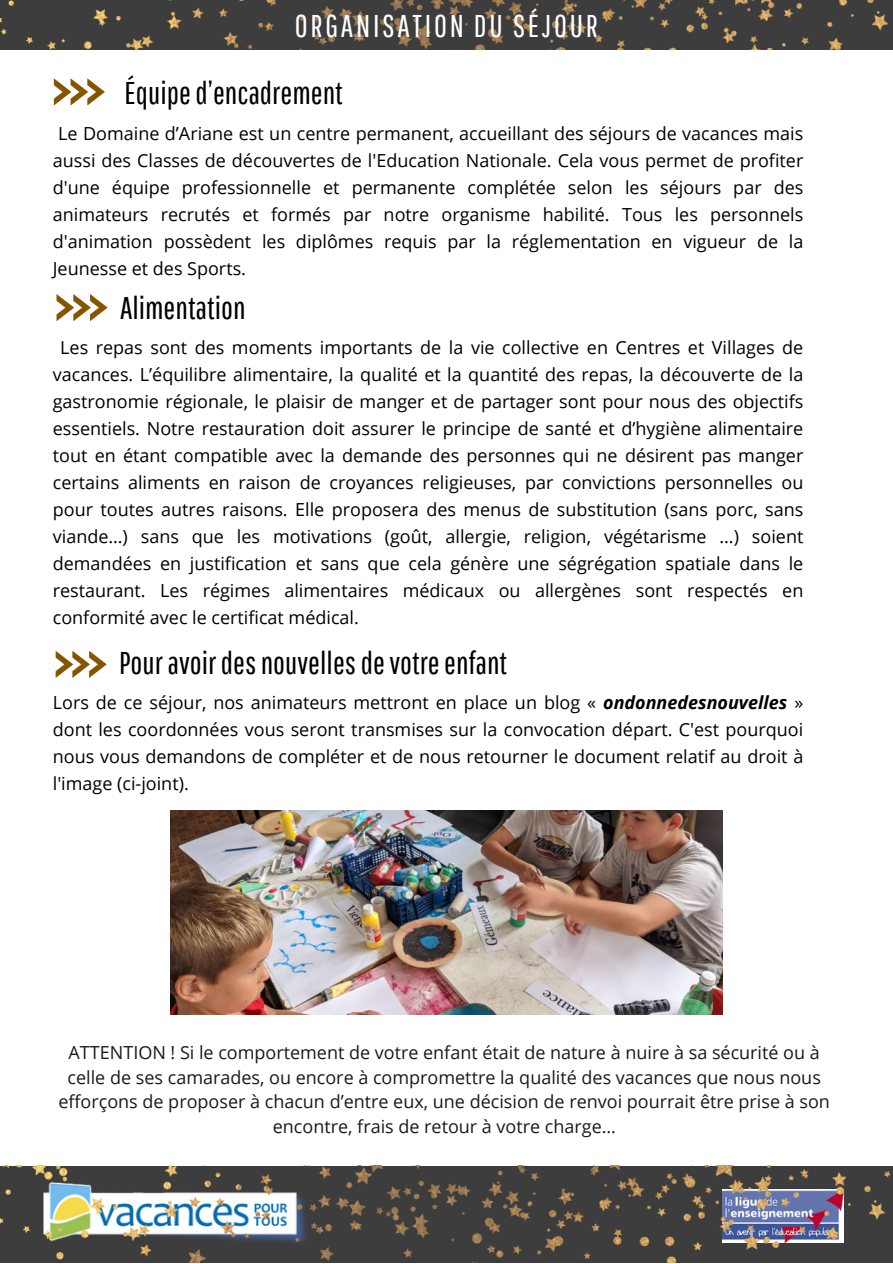
<style>
.page{position:relative;width:893px;height:1264px;background:#fff}
.page>*{position:absolute;margin:0;border:0;box-sizing:border-box;transform-origin:0 0}
.t1{font:31.5px "Pathway Gothic One";color:#000}
.t2{font:31.5px "Pathway Gothic One";letter-spacing:.085em;color:#fff}
.t3{font:18px/27px "Open Sans";color:#000;text-align:justify}
.t4{font:18px/24.8px "Open Sans";color:#1a181d;text-align:center}
.s1{font-weight:700;font-style:italic}
</style>
<div class="page">
<svg style="left:56px;top:651px;width:51px;height:26px"></svg>
<svg style="left:56px;top:294px;width:52px;height:27px"></svg>
<svg style="left:54px;top:78px;width:51px;height:27px"></svg>
<img style="left:0;top:0;width:892px;height:50px">
<img style="left:0;top:1165px;width:892px;height:97px">
<img style="left:170px;top:810px;width:552px;height:204px">
<p class="t2" style="left:295px;top:7px;width:304px">ORGANISATION DU SÉJOUR</p>
<p class="t1" style="left:124px;top:74px;width:220px">Équiped’encadrement</p>
<p class="t3" style="left:53px;top:119px;width:752px;text-indent:5px">Le Domaine d’Ariane est un centre permanent, accueillant des séjours de vacances mais aussi des Classes de découvertes de l'Education Nationale. Cela vous permet de profiter d'une équipe professionnelle et permanente complétée selon les séjours par des animateurs recrutés et formés par notre organisme habilité. Tous les personnels d'animation possèdent les diplômes requis par la réglementation en vigueur de la Jeunesse et des Sports.</p>
<p class="t1" style="left:120px;top:289px;width:127px">Alimentation</p>
<p class="t3" style="left:53px;top:333px;width:752px;text-indent:8px">Les repas sont des moments importants de la vie collective en Centres et Villages de vacances. L’équilibre alimentaire, la qualité et la quantité des repas, la découverte de la gastronomie régionale, le plaisir de manger et de partager sont pour nous des objectifs essentiels. Notre restauration doit assurer le principe de santé et d’hygiène alimentaire tout en étant compatible avec la demande des personnes qui ne désirent pas manger certains aliments en raison de croyances religieuses, par convictions personnelles ou pour toutes autres raisons. Elle proposera des menus de substitution (sans porc, sans viande…) sans que les motivations (goût, allergie, religion, végétarisme …) soient demandées en justification et sans que cela génère une ségrégation spatiale dans le restaurant. Les régimes alimentaires médicaux ou allergènes sont respectés en conformité avec le certificat médical.</p>
<p class="t1" style="left:119px;top:644px;width:389px">Pouravoirdesnouvellesdevotreenfant</p>
<p class="t3" style="left:53px;top:688px;width:752px">Lors de ce séjour, nos animateurs mettront en place un blog « <span class="s1">ondonnedesnouvelles</span> » dont les coordonnées vous seront transmises sur la convocation départ. C'est pourquoi nous vous demandons de compléter et de nous retourner le document relatif au droit à l'image (ci-joint).</p>
<p class="t4" style="left:58px;top:1039px;width:773px">ATTENTION ! Si le comportement de votre enfant était de nature à nuire à sa sécurité ou à celle de ses camarades, ou encore à compromettre la qualité des vacances que nous nous efforçons de proposer à chacun d’entre eux, une décision de renvoi pourrait être prise à son encontre, frais de retour à votre charge…</p>
</div>
